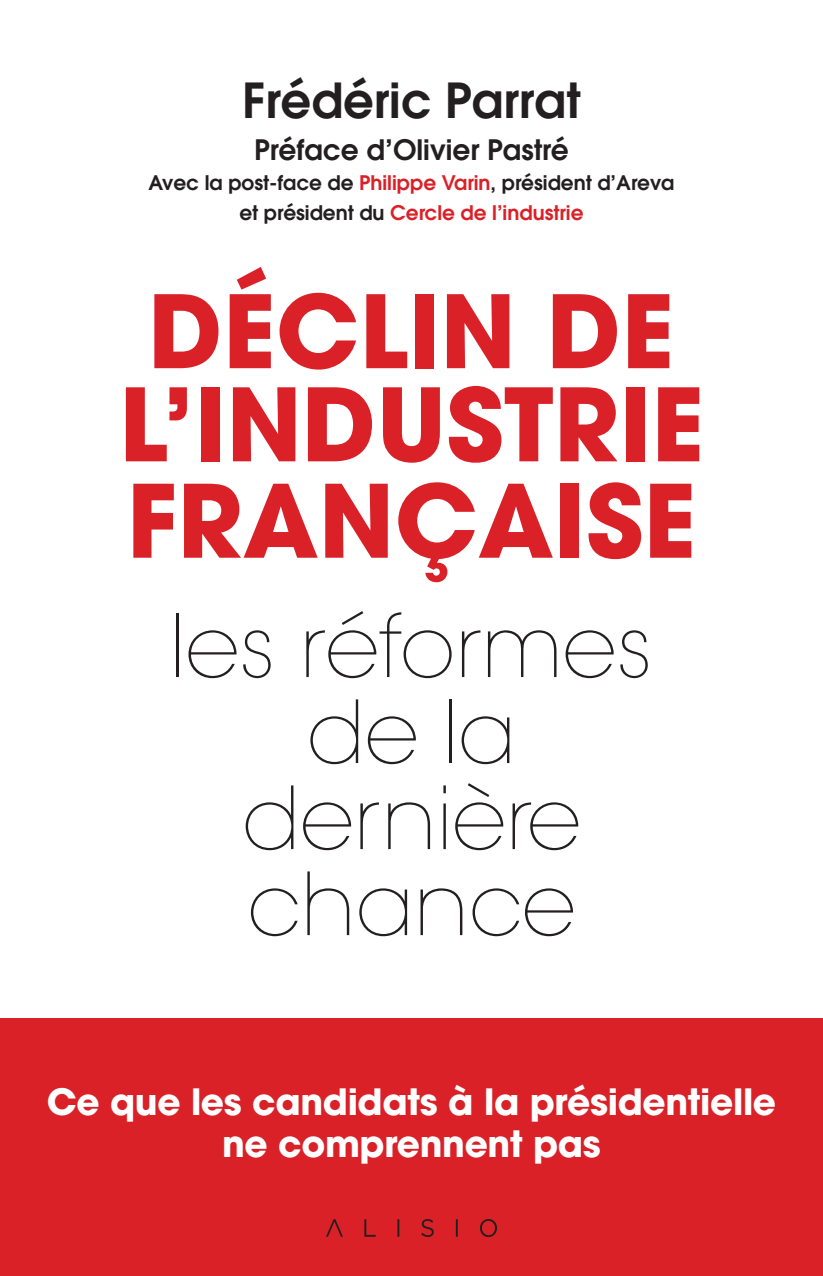
<style>
.page{position:relative;width:823px;height:1276px;background:#fff}
.page>*{position:absolute;margin:0;border:0;box-sizing:border-box;transform-origin:0 0}
.t1{font:700 100px "Avant Garde";color:#da2128}
.t2{font:200 86px "Avant Garde";color:#231f20}
.t3{font:600 48px "Avant Garde";color:#231f20}
.t4{font:700 36px "Avant Garde";letter-spacing:-.01em;color:#fff}
.t5{font:600 28px "Avant Garde";color:#231f20}
.t6{font:600 20px/30px "Avant Garde";color:#231f20;text-align:center}
.s1{color:#da2128}
</style>
<div class="page">
<div style="left:0;top:1019px;width:822px;height:257px;background:#da2128"></div>
<img style="left:326px;top:1219px;width:170px;height:17px">
<p class="t3" style="left:242px;top:69px;width:339px">Frédéric Parrat</p>
<p class="t5" style="left:254px;top:131px;width:316px">Préface d’Olivier Pastré</p>
<p class="t6" style="left:148px;top:167px;width:527px">Avec la post-face de <span class="s1">Philippe Varin</span>, président d’Areva et président du <span class="s1">Cercle de l’industrie</span></p>
<p class="t1" style="left:149px;top:266px;width:527px">DÉCLIN DE</p>
<p class="t1" style="left:119px;top:359px;width:586px">L’INDUSTRIE</p>
<p class="t1" style="left:127px;top:456px;width:570px">FRANÇAISE</p>
<p class="t2" style="left:170px;top:595px;width:484px">les réformes</p>
<p class="t2" style="left:307px;top:681px;width:210px">de la</p>
<p class="t2" style="left:242px;top:767px;width:340px">dernière</p>
<p class="t2" style="left:247px;top:853px;width:329px">chance</p>
<p class="t4" style="left:47px;top:1078px;width:730px">Ce que les candidats à la présidentielle</p>
<p class="t4" style="left:222px;top:1120px;width:380px">ne comprennent pas</p>
</div>
